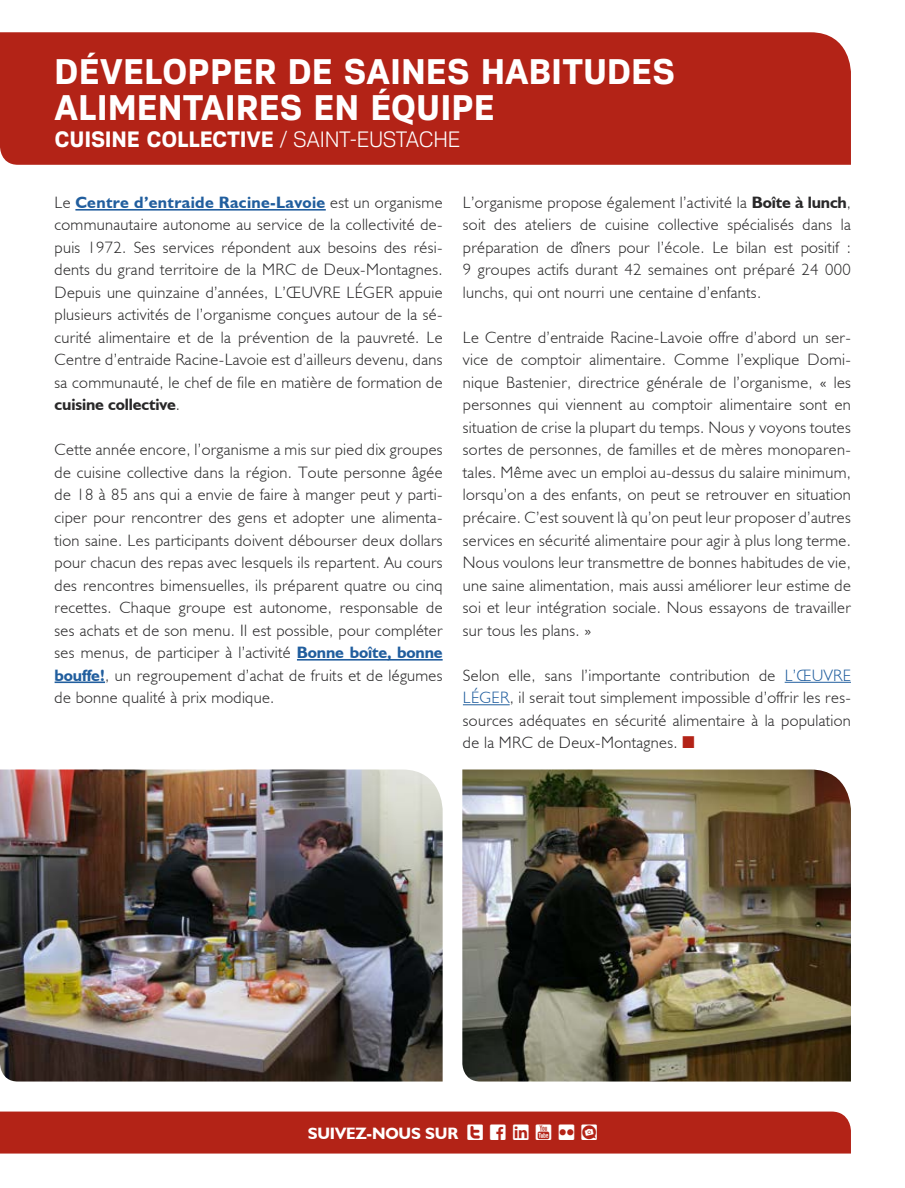
<style>
.page{position:relative;width:905px;height:1188px;background:#fff}
.page>*{position:absolute;margin:0;border:0;box-sizing:border-box;transform-origin:0 0}
.t1{font:700 36px/36px "Crique Grotesk";color:#fff}
.t2{font:700 22.5px "Crique Grotesk";letter-spacing:-.01em;color:#fff}
.t3{font:300 16.5px/22.5px "Humanist 521 BT";letter-spacing:.02em;color:#292829;text-align:justify}
.t4{font:700 16.5px "Humanist 521 BT";letter-spacing:-.01em;color:#fff}
.s1{font-weight:300}
.s2{font-weight:700;color:#215e9e}
.s3{font-weight:700}
.s4{color:#215e9e}
.s5{font-family:"Flama";font-weight:400;color:#b32317}
.s6{font-family:"Social Icons Pro Set 1 Rounded";font-weight:400;font-size:22.5px}
</style>
<div class="page">
<div style="left:0;top:1112px;width:850px;height:42px;background:#b32317"></div>
<div style="left:0;top:32px;width:850px;height:133px;background:#b32317"></div>
<img style="left:0;top:770px;width:442px;height:312px">
<img style="left:462px;top:770px;width:388px;height:312px">
<hr style="left:75px;top:209px;width:251px;height:2px;background:#215e9e">
<hr style="left:297px;top:659px;width:145px;height:2px;background:#215e9e">
<hr style="left:55px;top:681px;width:50px;height:2px;background:#215e9e">
<hr style="left:784px;top:682px;width:66px;height:1px;background:#215e9e">
<hr style="left:463px;top:705px;width:46px;height:1px;background:#215e9e">
<h1 class="t1" style="left:55px;top:53px;width:622px">DÉVELOPPER DE SAINES HABITUDES<br>ALIMENTAIRES EN ÉQUIPE</h1>
<h2 class="t2" style="left:55px;top:126px;width:407px">CUISINE COLLECTIVE <span class="s1">/ SAINT-EUSTACHE</span></h2>
<p class="t3" style="left:55px;top:191px;width:389px">Le <span class="s2">Centre d’entraide Racine-Lavoie</span> est un organisme communautaire autonome au service de la collectivité de&shy;puis 1972. Ses services répondent aux besoins des rési&shy;dents du grand territoire de la MRC de Deux-Montagnes.<br>Depuis une quinzaine d’années, L’ŒUVRE LÉGER appuie plusieurs activités de l’organisme conçues autour de la sé&shy;curité alimentaire et de la prévention de la pauvreté. Le Centre d’entraide Racine-Lavoie est d’ailleurs devenu, dans sa communauté, le chef de file en matière de formation de <span class="s3">cuisine collective</span>.</p>
<p class="t3" style="left:55px;top:438px;width:389px">Cette année encore, l’organisme a mis sur pied dix groupes de cuisine collective dans la région. Toute personne âgée de 18 à 85 ans qui a envie de faire à manger peut y parti&shy;ciper pour rencontrer des gens et adopter une alimenta&shy;tion saine. Les participants doivent débourser deux dollars pour chacun des repas avec lesquels ils repartent. Au cours des rencontres bimensuelles, ils préparent quatre ou cinq recettes. Chaque groupe est autonome, responsable de ses achats et de son menu. Il est possible, pour compléter ses menus, de participer à l’activité <span class="s2">Bonne boîte, bonne bouffe!</span>, un regroupement d’achat de fruits et de légumes de bonne qualité à prix modique.</p>
<p class="t3" style="left:463px;top:191px;width:389px">L’organisme propose également l’activité la <span class="s3">Boîte à lunch</span>, soit des ateliers de cuisine collective spécialisés dans la préparation de dîners pour l’école. Le bilan est positif :<br>9 groupes actifs durant 42 semaines ont préparé 24 000 lunchs, qui ont nourri une centaine d’enfants.</p>
<p class="t3" style="left:463px;top:326px;width:389px">Le Centre d’entraide Racine-Lavoie offre d’abord un ser&shy;vice de comptoir alimentaire. Comme l’explique Domi&shy;nique Bastenier, directrice générale de l’organisme, « les personnes qui viennent au comptoir alimentaire sont en situation de crise la plupart du temps. Nous y voyons toutes sortes de personnes, de familles et de mères monoparen&shy;tales. Même avec un emploi au-dessus du salaire minimum, lorsqu’on a des enfants, on peut se retrouver en situation précaire. C’est souvent là qu’on peut leur proposer d’autres services en sécurité alimentaire pour agir à plus long terme.<br>Nous voulons leur transmettre de bonnes habitudes de vie, une saine alimentation, mais aussi améliorer leur estime de soi et leur intégration sociale. Nous essayons de travailler sur tous les plans. »</p>
<p class="t3" style="left:463px;top:663px;width:389px">Selon elle, sans l’importante contribution de <span class="s4">L’ŒUVRE LÉGER</span>, il serait tout simplement impossible d’offrir les res&shy;sources adéquates en sécurité alimentaire à la population de la MRC de Deux-Montagnes. <span class="s5">■</span></p>
<p class="t4" style="left:308px;top:1123px;width:291px">SUIVEZ-NOUS SUR <span class="s6">t f l Y L C</span></p>
</div>
